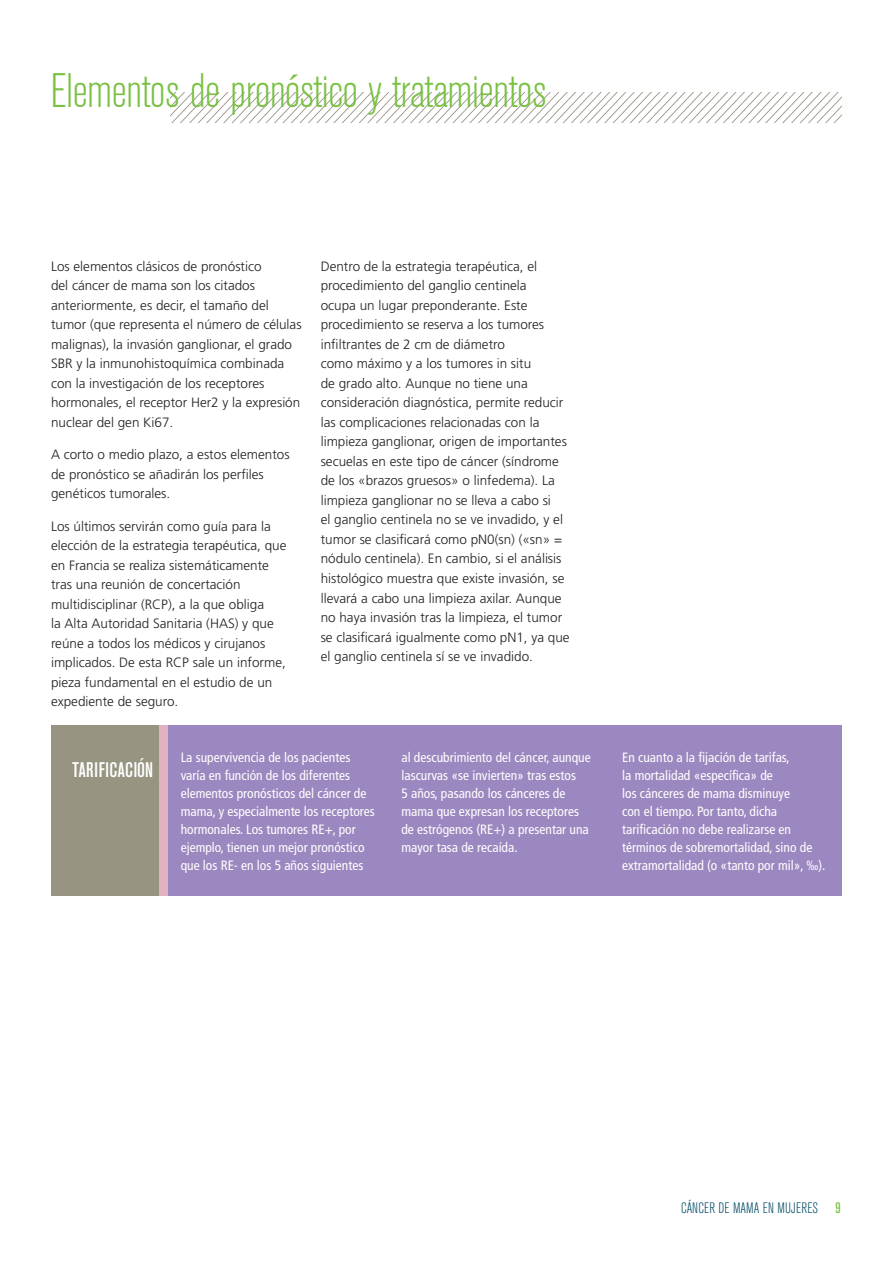
<style>
.page{position:relative;width:893px;height:1263px;background:#fff}
.page>*{position:absolute;margin:0;border:0;box-sizing:border-box;transform-origin:0 0}
.TITRE_OK{font:300 condensed 48px "Akzidenz Grotesk BE";letter-spacing:-.01em;color:#79c142}
.INTERTITRE{font:500 condensed 21px "Akzidenz Grotesk BE";letter-spacing:.02em;color:#fff}
.t1{font:300 condensed 15px "Akzidenz Grotesk BE";letter-spacing:.01em;color:#004964}
.texte_courant{font:300 13.5px/19.5px "Frutiger";color:#231f20}
.HORS_TEXTE{font:condensed 13.5px/18px "Frutiger";color:#fff}
.s1{font-weight:500;color:#79c142}
</style>
<div class="page">
<img style="left:171px;top:92px;width:671px;height:30px">
<div style="left:51px;top:725px;width:791px;height:170px;background:#9c88c0"></div>
<div style="left:51px;top:725px;width:108px;height:170px;background:#979481"></div>
<div style="left:159px;top:725px;width:9px;height:170px;background:#e3b2c1"></div>
<p class="TITRE_OK" style="left:51px;top:65px;width:497px">Elementos de pronóstico y tratamientos</p>
<p class="texte_courant" style="left:51px;top:257px;width:252px">Los elementos clásicos de pronóstico<br>del cáncer de mama son los citados anteriormente, es decir, el tamaño del tumor (que representa el número de células malignas), la invasión ganglionar, el grado SBR y la inmunohistoquímica combinada con la investigación de los receptores hormonales, el receptor Her2 y la expresión nuclear del gen Ki67.</p>
<p class="texte_courant" style="left:51px;top:445px;width:240px">A corto o medio plazo, a estos elementos de pronóstico se añadirán los perfiles genéticos tumorales.</p>
<p class="texte_courant" style="left:51px;top:516px;width:237px">Los últimos servirán como guía para la elección de la estrategia terapéutica, que en Francia se realiza sistemáticamente tras una reunión de concertación multidisciplinar (RCP), a la que obliga<br>la Alta Autoridad Sanitaria (HAS) y que reúne a todos los médicos y cirujanos implicados. De esta RCP sale un informe, pieza fundamental en el estudio de un expediente de seguro.</p>
<p class="texte_courant" style="left:321px;top:257px;width:251px">Dentro de la estrategia terapéutica, el procedimiento del ganglio centinela<br>ocupa un lugar preponderante. Este procedimiento se reserva a los tumores infiltrantes de 2 cm de diámetro<br>como máximo y a los tumores in situ<br>de grado alto. Aunque no tiene una consideración diagnóstica, permite reducir las complicaciones relacionadas con la limpieza ganglionar, origen de importantes secuelas en este tipo de cáncer (síndrome de los «brazos gruesos» o linfedema). La limpieza ganglionar no se lleva a cabo si<br>el ganglio centinela no se ve invadido, y el tumor se clasificará como pN0(sn) («sn» = nódulo centinela). En cambio, si el análisis histológico muestra que existe invasión, se llevará a cabo una limpieza axilar. Aunque no haya invasión tras la limpieza, el tumor se clasificará igualmente como pN1, ya que el ganglio centinela sí se ve invadido.</p>
<p class="INTERTITRE" style="left:72px;top:758px;width:82px">TARIFICACIÓN</p>
<p class="HORS_TEXTE" style="left:181px;top:748px;width:196px">La supervivencia de los pacientes varía en función de los diferentes elementos pronósticos del cáncer de mama, y especialmente los receptores hormonales. Los tumores RE+, por ejemplo, tienen un mejor pronóstico que los RE- en los 5 años siguientes</p>
<p class="HORS_TEXTE" style="left:401px;top:748px;width:191px">al descubrimiento del cáncer, aunque lascurvas «se invierten» tras estos<br>5 años, pasando los cánceres de mama que expresan los receptores de estrógenos (RE+) a presentar una mayor tasa de recaída.</p>
<p class="HORS_TEXTE" style="left:622px;top:748px;width:205px">En cuanto a la fijación de tarifas,<br>la mortalidad «específica» de<br>los cánceres de mama disminuye<br>con el tiempo. Por tanto, dicha tarificación no debe realizarse en términos de sobremortalidad, sino de extramortalidad (o «tanto por mil», ‰).</p>
<p class="t1" style="left:681px;top:1199px;width:161px">CÁNCER DE MAMA EN MUJERES <span class="s1">9</span></p>
</div>
